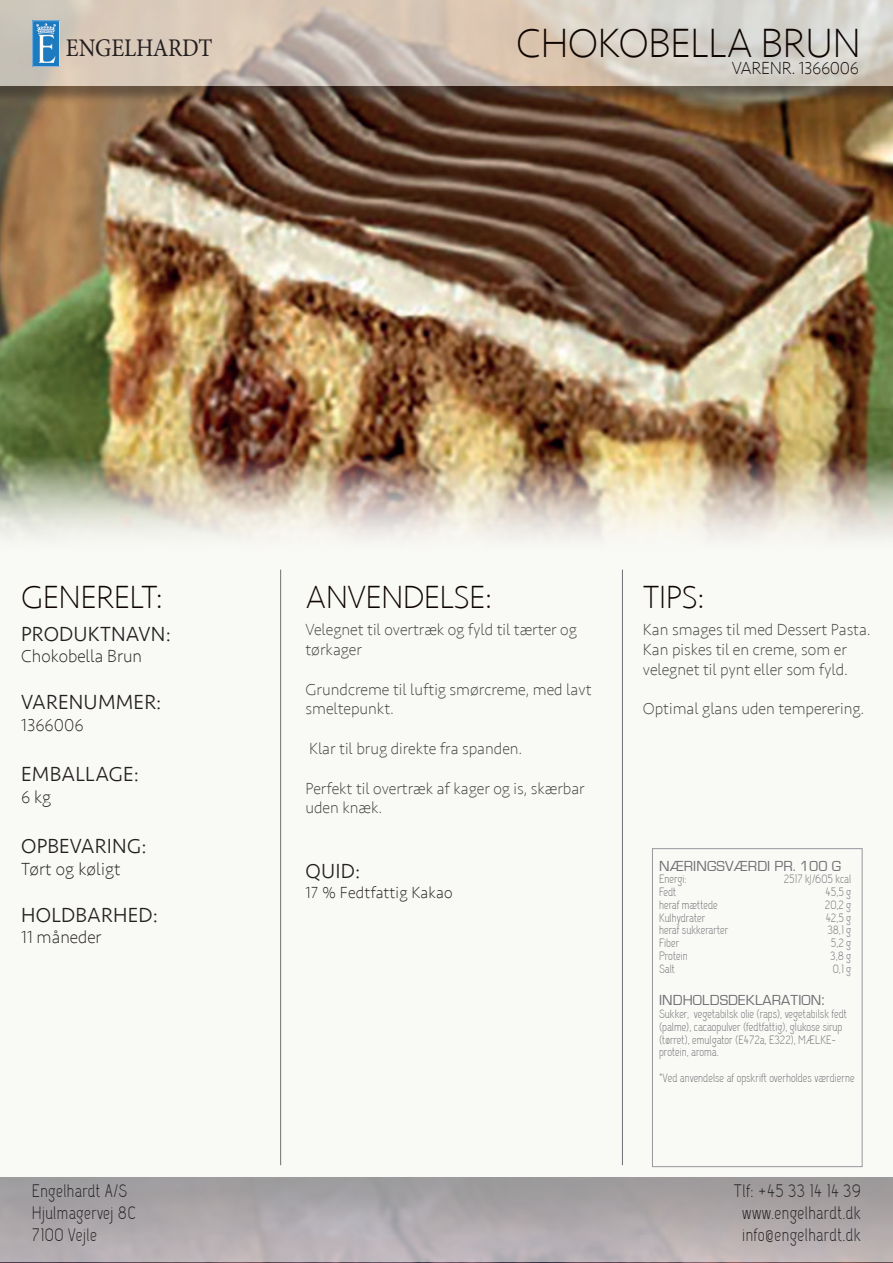
<style>
.page{position:relative;width:893px;height:1263px;background:#fff}
.page>*{position:absolute;margin:0;border:0;box-sizing:border-box;transform-origin:0 0}
.t1{font:200 42px "Seravek";letter-spacing:-.02em;color:#0f0500}
.t2{font:200 33px "Seravek";letter-spacing:-.02em;color:#0f0500}
.t3{font:25.35px "Minion Pro";letter-spacing:-.005em;color:#231f20;scale:.89 1}
.t4{font:300 21px "Seravek";letter-spacing:.01em;color:#231f20}
.t5{font:18px/21.6px "Capsuula";letter-spacing:.02em;color:#231f20}
.t6{font:200 18px "Seravek";color:#231f20}
.t7{font:200 18px "Seravek";letter-spacing:-.02em;color:#0f0500}
.t8{font:200 16.5px/19.8px "Seravek";color:#3e3e3f}
.t9{font:200 16.5px "Seravek";letter-spacing:.01em;color:#231f20}
.t10{font:15px "Eurostile";letter-spacing:.01em;color:#6c6d70}
.t11{font:12px/12.8px "Capsuula";color:#6c6d70}
.s1{font-size:16.5px}
</style>
<div class="page">
<div style="left:0;top:1176px;width:893px;height:86px;background:linear-gradient(to bottom,#9b999a,#bfb6ba)"></div>
<div style="left:0;top:410px;width:893px;height:766px;background:#f9f9f6"></div>
<img style="left:0;top:104px;width:893px;height:433px">
<div style="left:0;top:0;width:893px;height:104px;background:#231f20;opacity:.75"></div>
<svg style="left:0;top:0;width:893px;height:86px;background:#d3c8bc"></svg>
<div style="left:652px;top:848px;width:210px;height:319px;border:1px solid #97999c"></div>
<hr style="left:280px;top:570px;width:1px;height:595px;background:#6f7073">
<hr style="left:622px;top:570px;width:1px;height:595px;background:#6f7073">
<img style="left:32px;top:20px;width:27px;height:47px">
<h3 class="t3" style="left:66px;top:31px;width:166px">ENGELHARDT</h3>
<h1 class="t1" style="left:516px;top:18px;width:346px">CHOKOBELLA BRUN</h1>
<h3 class="t7" style="left:732px;top:57px;width:129px">VARENR. 1366006</h3>
<h2 class="t2" style="left:21px;top:577px;width:143px">GENERELT:</h2>
<h3 class="t4" style="left:21px;top:621px;width:151px">PRODUKTNAVN:</h3>
<h3 class="t6" style="left:21px;top:646px;width:122px">Chokobella Brun</h3>
<h3 class="t4" style="left:21px;top:690px;width:142px">VARENUMMER:</h3>
<h3 class="t6" style="left:21px;top:714px;width:64px">1366006</h3>
<h3 class="t4" style="left:21px;top:762px;width:119px">EMBALLAGE:</h3>
<h3 class="t6" style="left:21px;top:786px;width:31px">6 kg</h3>
<h3 class="t4" style="left:21px;top:834px;width:127px">OPBEVARING:</h3>
<h3 class="t6" style="left:21px;top:858px;width:101px">Tørt og køligt</h3>
<h3 class="t4" style="left:21px;top:902px;width:138px">HOLDBARHED:</h3>
<h3 class="t6" style="left:21px;top:926px;width:82px">11 måneder</h3>
<h2 class="t2" style="left:305px;top:577px;width:189px">ANVENDELSE:</h2>
<h3 class="t8" style="left:305px;top:620px;width:273px">Velegnet til overtræk og fyld til tærter og tørkager</h3>
<h3 class="t8" style="left:305px;top:679px;width:288px">Grundcreme til luftig smørcreme, med lavt smeltepunkt.</h3>
<h3 class="t8" style="left:309px;top:739px;width:215px">Klar til brug direkte fra spanden.</h3>
<h3 class="t8" style="left:305px;top:778px;width:281px">Perfekt til overtræk af kager og is, skærbar uden knæk.</h3>
<h3 class="t4" style="left:305px;top:859px;width:56px">QUID:</h3>
<h3 class="t9" style="left:305px;top:883px;width:149px">17 % Fedtfattig Kakao</h3>
<h2 class="t2" style="left:643px;top:577px;width:63px">TIPS:</h2>
<h3 class="t8" style="left:643px;top:620px;width:229px">Kan smages til med Dessert Pasta.<br>Kan piskes til en creme, som er velegnet til pynt eller som fyld.</h3>
<h3 class="t8" style="left:643px;top:699px;width:223px">Optimal glans uden temperering.</h3>
<p class="t10" style="left:659px;top:858px;width:184px">NÆRINGSVÆRDI PR. 100 G</p>
<p class="t11" style="left:659px;top:874px;width:29px">Energi:</p>
<p class="t11" style="left:784px;top:874px;width:69px">2517 kJ/605 kcal</p>
<p class="t11" style="left:659px;top:887px;width:19px">Fedt</p>
<p class="t11" style="left:825px;top:887px;width:27px">45,5 g</p>
<p class="t11" style="left:659px;top:899px;width:60px">heraf mættede</p>
<p class="t11" style="left:825px;top:899px;width:28px">20,2 g</p>
<p class="t11" style="left:659px;top:912px;width:48px">Kulhydrater</p>
<p class="t11" style="left:826px;top:912px;width:27px">42,5 g</p>
<p class="t11" style="left:659px;top:925px;width:71px">heraf sukkerarter</p>
<p class="t11" style="left:827px;top:925px;width:25px">38,1 g</p>
<p class="t11" style="left:659px;top:938px;width:22px">Fiber</p>
<p class="t11" style="left:831px;top:938px;width:22px">5,2 g</p>
<p class="t11" style="left:659px;top:950px;width:30px">Protein</p>
<p class="t11" style="left:830px;top:950px;width:23px">3,8 g</p>
<p class="t11" style="left:659px;top:963px;width:17px">Salt</p>
<p class="t11" style="left:833px;top:963px;width:20px">0,1 g</p>
<p class="t10" style="left:659px;top:992px;width:167px">INDHOLDSDEKLARATION<span class="s1">:</span></p>
<p class="t11" style="left:659px;top:1008px;width:189px">Sukker, vegetabilsk olie (raps), vegetabilsk fedt (palme), cacaopulver (fedtfattig), glukose sirup (tørret), emulgator (E472a, E322), MÆLKE&shy;protein, aroma.</p>
<p class="t11" style="left:659px;top:1072px;width:197px">*Ved anvendelse af opskrift overholdes værdierne</p>
<h3 class="t5" style="left:32px;top:1182px;width:106px">Engelhardt A/S<br>Hjulmagervej 8C<br>7100 Vejle</h3>
<h3 class="t5" style="left:734px;top:1182px;width:129px;text-align:center">Tlf: +45 33 14 14 39 www.engelhardt.dk info@engelhardt.dk</h3>
</div>
